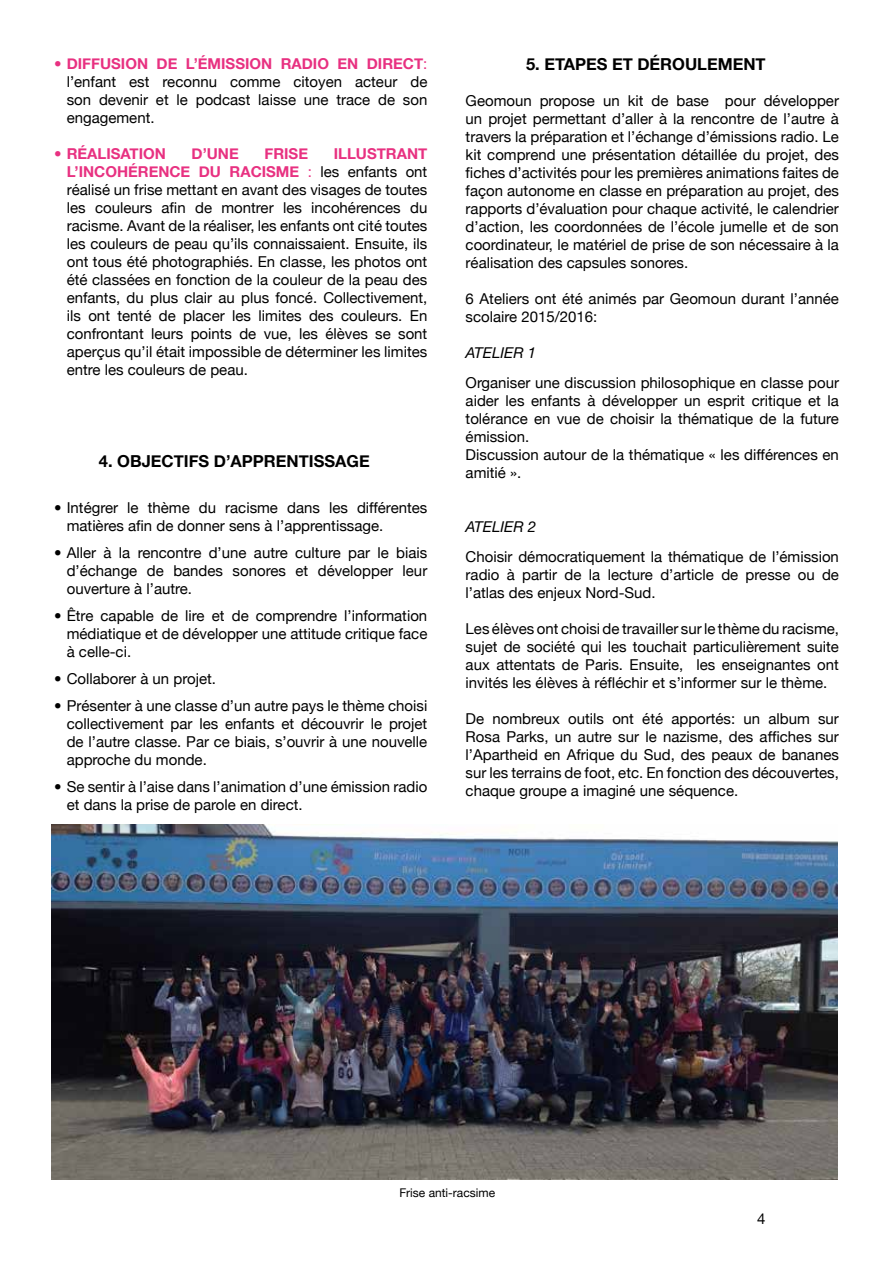
<style>
.page{position:relative;width:893px;height:1263px;background:#fff}
.page>*{position:absolute;margin:0;border:0;box-sizing:border-box;transform-origin:0 0}
.t1{font:700 16.5px "Helvetica Neue";color:#000}
.t2{font:15px/18px "Helvetica Neue";color:#000;text-align:justify}
.t3{font:700 15px "Helvetica Neue";color:#e83181}
.t4{font:italic 15px "Helvetica Neue LT Pro";color:#000}
.t5{font:12px "Helvetica Neue";color:#000}
.s1{font-weight:700;color:#e83181}
.s2{color:#e83181}
</style>
<div class="page">
<img style="left:51px;top:825px;width:786px;height:355px">
<p class="t2" style="left:67px;top:54px;width:362px;text-indent:-13px"><span class="s1">• DIFFUSION DE L’ÉMISSION RADIO EN DIRECT</span><span class="s2">: </span>l’enfant est reconnu comme citoyen acteur de son devenir et le podcast laisse une trace de son engagement.</p>
<p class="t3" style="left:54px;top:144px;width:113px">• RÉALISATION</p>
<p class="t3" style="left:192px;top:144px;width:49px">D’UNE</p>
<p class="t3" style="left:264px;top:144px;width:45px">FRISE</p>
<p class="t2" style="left:67px;top:144px;width:362px;text-indent:267px"><span class="s1">ILLUSTRANT L’INCOHÉRENCE DU RACISME</span> <span class="s2">:</span> les enfants ont réalisé un frise mettant en avant des visages de toutes les couleurs afin de montrer les incohérences du racisme. Avant de la réaliser, les enfants ont cité toutes les couleurs de peau qu’ils connaissaient. Ensuite, ils ont tous été photographiés. En classe, les photos ont été classées en fonction de la couleur de la peau des enfants, du plus clair au plus foncé. Collectivement, ils ont tenté de placer les limites des couleurs. En confrontant leurs points de vue, les élèves se sont aperçus qu’il était impossible de déterminer les limites entre les couleurs de peau.</p>
<p class="t1" style="left:99px;top:451px;width:272px">4. OBJECTIFS D’APPRENTISSAGE</p>
<p class="t2" style="left:67px;top:498px;width:362px;text-indent:-13px">• Intégrer le thème du racisme dans les différentes matières afin de donner sens à l’apprentissage.</p>
<p class="t2" style="left:67px;top:543px;width:362px;text-indent:-13px">• Aller à la rencontre d’une autre culture par le biais d’échange de bandes sonores et développer leur ouverture à l’autre.</p>
<p class="t2" style="left:67px;top:606px;width:362px;text-indent:-13px">• Être capable de lire et de comprendre l’information médiatique et de développer une attitude critique face à celle-ci.</p>
<p class="t2" style="left:54px;top:669px;width:163px">• Collaborer à un projet.</p>
<p class="t2" style="left:67px;top:696px;width:362px;text-indent:-13px">• Présenter à une classe d’un autre pays le thème choisi collectivement par les enfants et découvrir le projet de l’autre classe. Par ce biais, s’ouvrir à une nouvelle approche du monde.</p>
<p class="t2" style="left:67px;top:777px;width:362px;text-indent:-13px">• Se sentir à l’aise dans l’animation d’une émission radio et dans la prise de parole en direct.</p>
<p class="t1" style="left:526px;top:54px;width:241px">5. ETAPES ET DÉROULEMENT</p>
<p class="t2" style="left:466px;top:92px;width:375px">Geomoun propose un kit de base pour développer un projet permettant d’aller à la rencontre de l’autre à travers la préparation et l’échange d’émissions radio. Le kit comprend une présentation détaillée du projet, des fiches d’activités pour les premières animations faites de façon autonome en classe en préparation au projet, des rapports d’évaluation pour chaque activité, le calendrier d’action, les coordonnées de l’école jumelle et de son coordinateur, le matériel de prise de son nécessaire à la réalisation des capsules sonores.</p>
<p class="t2" style="left:466px;top:290px;width:375px">6 Ateliers ont été animés par Geomoun durant l’année scolaire 2015/2016:</p>
<p class="t4" style="left:466px;top:343px;width:72px">ATELIER 1</p>
<p class="t2" style="left:466px;top:374px;width:375px;text-align:left">Organiser une discussion philosophique en classe pour aider les enfants à développer un esprit critique et la tolérance en vue de choisir la thématique de la future émission.<br>Discussion autour de la thématique « les différences en amitié ».</p>
<p class="t4" style="left:466px;top:517px;width:72px">ATELIER 2</p>
<p class="t2" style="left:466px;top:548px;width:375px">Choisir démocratiquement la thématique de l’émission radio à partir de la lecture d’article de presse ou de l’atlas des enjeux Nord-Sud.</p>
<p class="t2" style="left:466px;top:620px;width:375px">Les élèves ont choisi de travailler sur le thème du racisme, sujet de société qui les touchait particulièrement suite aux attentats de Paris. Ensuite, les enseignantes ont invités les élèves à réfléchir et s’informer sur le thème.</p>
<p class="t2" style="left:466px;top:710px;width:375px">De nombreux outils ont été apportés: un album sur Rosa Parks, un autre sur le nazisme, des affiches sur l’Apartheid en Afrique du Sud, des peaux de bananes sur les terrains de foot, etc. En fonction des découvertes, chaque groupe a imaginé une séquence.</p>
<p class="t5" style="left:399px;top:1185px;width:97px">Frise anti-racsime</p>
<p class="t2" style="left:757px;top:1209px;width:10px">4</p>
</div>
